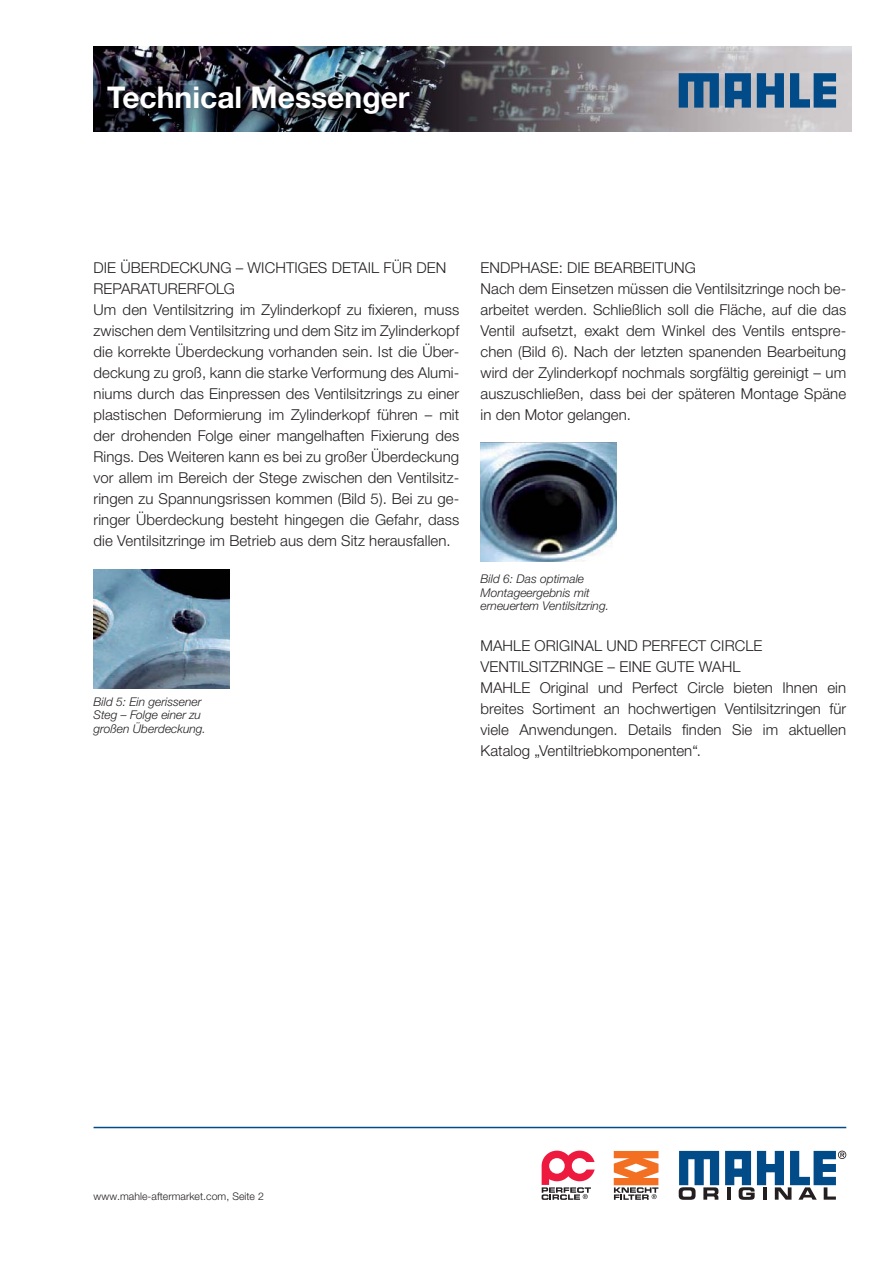
<style>
.page{position:relative;width:893px;height:1263px;background:#fff}
.page>*{position:absolute;margin:0;border:0;box-sizing:border-box;transform-origin:0 0}
.t1{font:700 30px "Helvetica Neue LTW1 G";color:#fff}
.t2{font:300 15px/21px "Helvetica Neue LTW1 G";letter-spacing:.005em;color:#231f20}
.t3{font:italic 300 12px/13.5px "Helvetica Neue LTW1 G";color:#231f20}
.t4{font:300 10.5px "Helvetica Neue LTW1 G";letter-spacing:.005em;color:#231f20}
</style>
<div class="page">
<img style="left:94px;top:47px;width:757px;height:85px">
<svg style="left:679px;top:73px;width:40px;height:35px"></svg>
<svg style="left:757px;top:73px;width:27px;height:35px"></svg>
<svg style="left:790px;top:73px;width:46px;height:35px;background:#47779f"></svg>
<svg style="left:725px;top:73px;width:26px;height:35px"></svg>
<svg style="left:679px;top:1151px;width:40px;height:49px"></svg>
<svg style="left:725px;top:1151px;width:121px;height:49px"></svg>
<svg style="left:614px;top:1151px;width:44px;height:49px"></svg>
<svg style="left:542px;top:1151px;width:53px;height:49px"></svg>
<hr style="left:94px;top:1127px;width:752px;height:1px;background:#004b88">
<img style="left:94px;top:570px;width:136px;height:119px">
<img style="left:480px;top:443px;width:137px;height:119px">
<h1 class="t1" style="left:107px;top:86px;width:304px">Technical Messenger</h1>
<p class="t2" style="left:94px;top:259px;width:367px">DIE ÜBERDECKUNG – WICHTIGES DETAIL FÜR DEN REPARATURERFOLG<br>Um den Ventilsitzring im Zylinderkopf zu fixieren, muss zwischen dem Ventilsitzring und dem Sitz im Zylinderkopf die korrekte Überdeckung vorhanden sein. Ist die Über&shy;deckung zu groß, kann die starke Verformung des Alumi&shy;niums durch das Einpressen des Ventilsitzrings zu einer plastischen Deformierung im Zylinderkopf führen – mit der drohenden Folge einer mangelhaften Fixierung des Rings. Des Weiteren kann es bei zu großer Überdeckung vor allem im Bereich der Stege zwischen den Ventilsitz&shy;ringen zu Spannungsrissen kommen (Bild 5). Bei zu ge&shy;ringer Überdeckung besteht hingegen die Gefahr, dass die Ventilsitzringe im Betrieb aus dem Sitz herausfallen.</p>
<p class="t2" style="left:480px;top:259px;width:367px">ENDPHASE: DIE BEARBEITUNG<br>Nach dem Einsetzen müssen die Ventilsitzringe noch be&shy;arbeitet werden. Schließlich soll die Fläche, auf die das Ventil aufsetzt, exakt dem Winkel des Ventils entspre&shy;chen (Bild 6). Nach der letzten spanenden Bearbeitung wird der Zylinderkopf nochmals sorgfältig gereinigt – um auszuschließen, dass bei der späteren Montage Späne in den Motor gelangen.</p>
<p class="t3" style="left:94px;top:696px;width:114px">Bild 5: Ein gerissener<br>Steg – Folge einer zu großen Überdeckung.</p>
<p class="t4" style="left:94px;top:1192px;width:172px">www.mahle-aftermarket.com, Seite 2</p>
<p class="t3" style="left:480px;top:574px;width:130px">Bild 6: Das optimale<br>Montageergebnis mit erneuertem Ventilsitzring.</p>
<p class="t2" style="left:480px;top:637px;width:367px">MAHLE ORIGINAL UND PERFECT CIRCLE VENTILSITZRINGE – EINE GUTE WAHL<br>MAHLE Original und Perfect Circle bieten Ihnen ein breites Sortiment an hochwertigen Ventilsitzringen für viele Anwendungen. Details finden Sie im aktuellen Katalog „Ventiltriebkomponenten“.</p>
</div>
